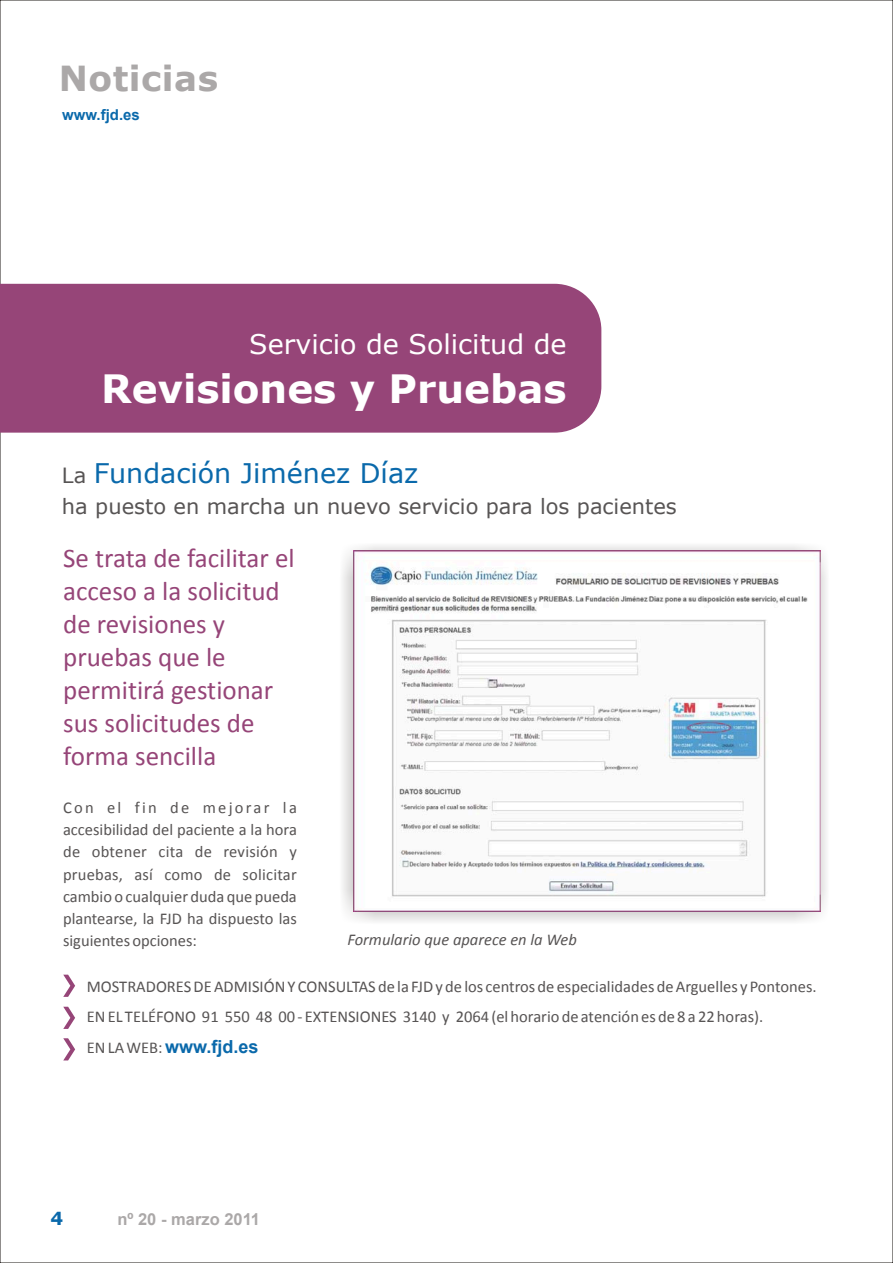
<style>
.page{position:relative;width:893px;height:1263px;background:#fff}
.page>*{position:absolute;margin:0;border:0;box-sizing:border-box;transform-origin:0 0}
.t1{font:700 39px "Verdana";color:#fff}
.t2{font:700 34.5px "Verdana";letter-spacing:.015em;color:#aba8a8}
.t3{font:27px/33px "Calibri";color:#964578}
.t4{font:27px "Verdana";color:#fff}
.t5{font:27px "Verdana";color:#0a69ab}
.t6{font:21px/30.8px "Verdana";color:#575454}
.t7{font:700 18px "Arial";color:#0a69ab}
.t8{font:700 18px "Verdana";color:#0a69ab}
.t9{font:16.5px/22.2px "Calibri";color:#575454;text-align:justify}
.t10{font:italic 16.5px "Calibri";color:#575454}
.t11{font:700 16.5px "Arial";color:#aba8a8}
.t12{font:700 15px "Arial";color:#0a69ab}
.s1{font-family:"Calibri";font-weight:400;font-size:16.5px;color:#575454}
</style>
<div class="page">
<div style="left:0;top:284px;width:601px;height:149px;background:#964578"></div>
<svg style="left:63px;top:975px;width:12px;height:22px"></svg>
<svg style="left:63px;top:1007px;width:12px;height:22px"></svg>
<svg style="left:63px;top:1038px;width:12px;height:22px"></svg>
<img style="left:342px;top:545px;width:485px;height:377px">
<img style="left:353px;top:550px;width:468px;height:361px">
<h2 class="t2" style="left:59px;top:65px;width:161px">Noticias</h2>
<p class="t12" style="left:62px;top:109px;width:79px">www.fjd.es</p>
<h3 class="t4" style="left:249px;top:333px;width:319px">Servicio de Solicitud de</h3>
<h1 class="t1" style="left:101px;top:373px;width:467px">Revisiones y Pruebas</h1>
<h3 class="t5" style="left:94px;top:462px;width:326px">Fundación Jiménez Díaz</h3>
<p class="t6" style="left:62px;top:462px;width:616px">La<br>ha puesto en marcha un nuevo servicio para los pacientes</p>
<h3 class="t3" style="left:63px;top:544px;width:233px">Se trata de facilitar el acceso a la solicitud de revisiones y pruebas que le permitirá gestionar sus solicitudes de forma sencilla</h3>
<p class="t9" style="left:63px;top:798px;width:235px">Con el fin de mejorar la accesibilidad del paciente a la hora de obtener cita de revisión y pruebas, así como de solicitar cambio o cualquier duda que pueda plantearse, la FJD ha dispuesto las siguientes opciones:</p>
<p class="t9" style="left:87px;top:973px;width:731px;line-height:30.2px">MOSTRADORES DE ADMISIÓN Y CONSULTAS de la FJD y de los centros de especialidades de Arguelles y Pontones.<br>EN EL TELÉFONO 91 550 48 00 - EXTENSIONES 3140 y 2064 (el horario de atención es de 8 a 22 horas).</p>
<p class="t7" style="left:87px;top:1040px;width:173px"><span class="s1">EN LA WEB:</span>www.fjd.es</p>
<p class="t10" style="left:347px;top:933px;width:231px">Formulario que aparece en la Web</p>
<p class="t8" style="left:50px;top:1211px;width:14px">4</p>
<p class="t11" style="left:117px;top:1212px;width:144px">nº 20 - marzo 2011</p>
</div>
